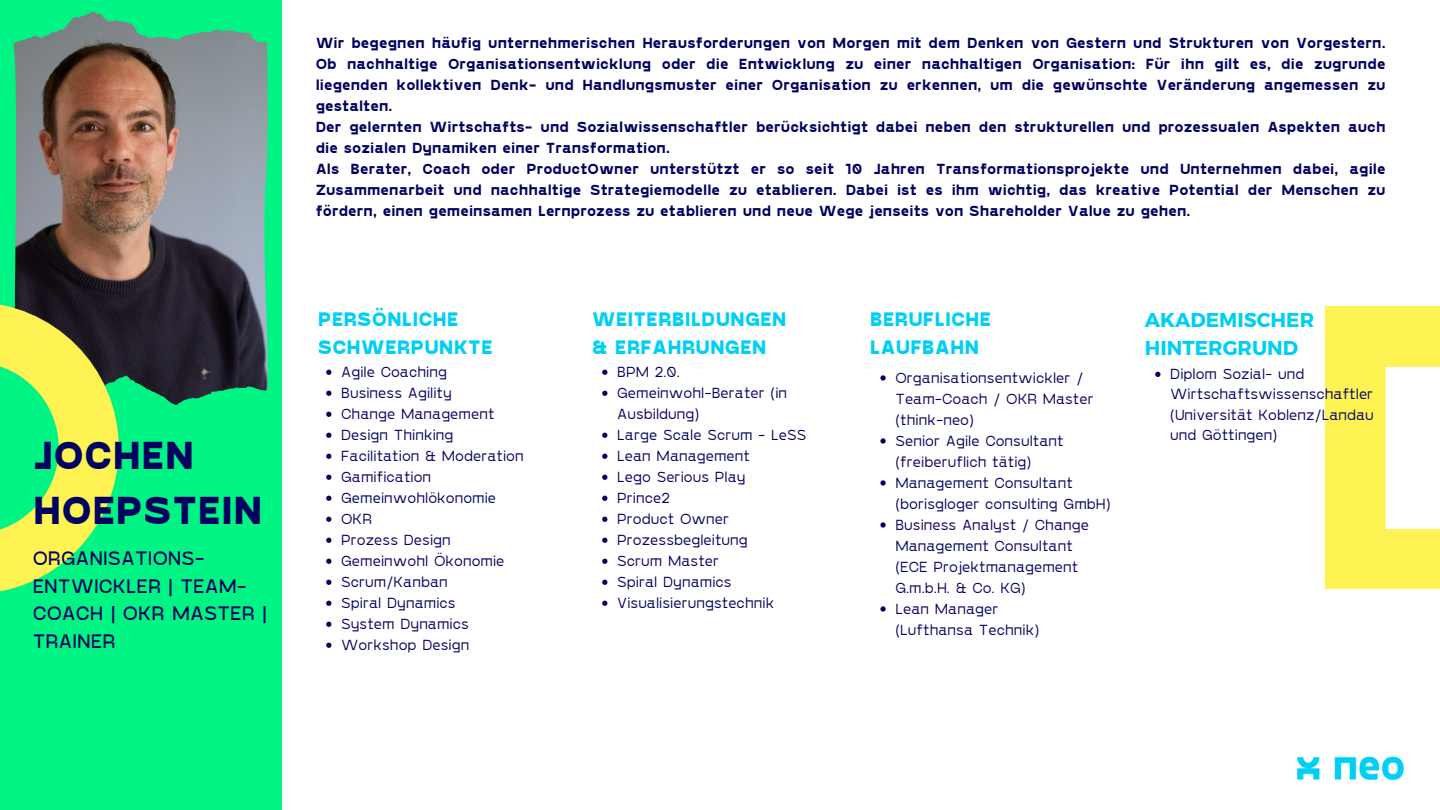
<style>
.page{position:relative;width:1440px;height:810px;background:#fff}
.page>*{position:absolute;margin:0;border:0;box-sizing:border-box;transform-origin:0 0}
.t1{font:800 40px "Gosha Sans";color:#000060}
.t2{font:800 20px/27.8px "Gosha Sans";color:#00cff5}
.t3{font:500 20px/27.8px "Gosha Sans";color:#000060}
.t4{font:700 20px "Montserrat";color:#00cff5}
.t5{font:700 15px/21px "Gosha Sans";color:#000060;text-align:justify}
.t6{font:15px/21px "Gosha Sans";color:#000060}
</style>
<div class="page">
<svg style="left:1325px;top:307px;width:115px;height:282px"></svg>
<svg style="left:0;top:0;width:282px;height:810px;background:#14de83"></svg>
<img style="left:1296px;top:756px;width:109px;height:25px">
<img style="left:14px;top:49px;width:197px;height:356px">
<svg style="left:0;top:302px;width:119px;height:292px;background:#8bd85e"></svg>
<svg style="left:1155px;top:372px;width:6px;height:5px"></svg>
<svg style="left:602px;top:370px;width:5px;height:5px"></svg>
<svg style="left:602px;top:391px;width:5px;height:5px"></svg>
<svg style="left:602px;top:433px;width:5px;height:5px"></svg>
<svg style="left:602px;top:454px;width:5px;height:5px"></svg>
<svg style="left:602px;top:475px;width:5px;height:5px"></svg>
<svg style="left:602px;top:496px;width:5px;height:5px"></svg>
<svg style="left:602px;top:517px;width:5px;height:5px"></svg>
<svg style="left:602px;top:538px;width:5px;height:5px"></svg>
<svg style="left:602px;top:559px;width:5px;height:5px"></svg>
<svg style="left:602px;top:580px;width:5px;height:5px"></svg>
<svg style="left:602px;top:601px;width:5px;height:5px"></svg>
<svg style="left:326px;top:370px;width:5px;height:5px"></svg>
<svg style="left:326px;top:391px;width:5px;height:5px"></svg>
<svg style="left:326px;top:412px;width:5px;height:5px"></svg>
<svg style="left:326px;top:433px;width:5px;height:5px"></svg>
<svg style="left:326px;top:454px;width:5px;height:5px"></svg>
<svg style="left:326px;top:475px;width:5px;height:5px"></svg>
<svg style="left:326px;top:496px;width:5px;height:5px"></svg>
<svg style="left:326px;top:517px;width:5px;height:5px"></svg>
<svg style="left:326px;top:538px;width:5px;height:5px"></svg>
<svg style="left:326px;top:559px;width:5px;height:5px"></svg>
<svg style="left:326px;top:580px;width:5px;height:5px"></svg>
<svg style="left:326px;top:601px;width:5px;height:5px"></svg>
<svg style="left:326px;top:622px;width:5px;height:5px"></svg>
<svg style="left:326px;top:643px;width:5px;height:5px"></svg>
<svg style="left:880px;top:375px;width:6px;height:6px"></svg>
<svg style="left:880px;top:438px;width:6px;height:6px"></svg>
<svg style="left:880px;top:480px;width:6px;height:6px"></svg>
<svg style="left:880px;top:522px;width:6px;height:6px"></svg>
<svg style="left:880px;top:606px;width:6px;height:6px"></svg>
<p class="t1" style="left:33px;top:429px;width:163px">JOCHEN</p>
<p class="t1" style="left:33px;top:484px;width:231px">HOEPSTEIN</p>
<p class="t3" style="left:33px;top:543px;width:235px">ORGANISATIONS-<br>ENTWICKLER | TEAM-<br>COACH | OKR MASTER |<br>TRAINER</p>
<p class="t5" style="left:316px;top:31px;width:1071px">Wir begegnen häufig unternehmerischen Herausforderungen von Morgen mit dem Denken von Gestern und Strukturen von Vorgestern.<br>Ob nachhaltige Organisationsentwicklung oder die Entwicklung zu einer nachhaltigen Organisation: Für ihn gilt es, die zugrunde liegenden kollektiven Denk- und Handlungsmuster einer Organisation zu erkennen, um die gewünschte Veränderung angemessen zu gestalten.</p>
<p class="t5" style="left:316px;top:115px;width:1071px">Der gelernten Wirtschafts- und Sozialwissenschaftler berücksichtigt dabei neben den strukturellen und prozessualen Aspekten auch die sozialen Dynamiken einer Transformation.</p>
<p class="t5" style="left:316px;top:157px;width:1071px">Als Berater, Coach oder ProductOwner unterstützt er so seit 10 Jahren Transformationsprojekte und Unternehmen dabei, agile Zusammenarbeit und nachhaltige Strategiemodelle zu etablieren. Dabei ist es ihm wichtig, das kreative Potential der Menschen zu fördern, einen gemeinsamen Lernprozess zu etablieren und neue Wege jenseits von Shareholder Value zu gehen.</p>
<p class="t2" style="left:318px;top:304px;width:142px">PERSÖNLICHE</p>
<p class="t2" style="left:318px;top:332px;width:176px">SCHWERPUNKTE</p>
<p class="t6" style="left:341px;top:361px;width:107px">Agile Coaching</p>
<p class="t6" style="left:341px;top:382px;width:112px">Business Agility</p>
<p class="t6" style="left:341px;top:403px;width:155px">Change Management</p>
<p class="t6" style="left:341px;top:424px;width:114px">Design Thinking</p>
<p class="t6" style="left:341px;top:445px;width:184px">Facilitation &amp; Moderation</p>
<p class="t6" style="left:341px;top:466px;width:91px">Gamification</p>
<p class="t6" style="left:341px;top:487px;width:156px">Gemeinwohlökonomie</p>
<p class="t6" style="left:341px;top:508px;width:32px">OKR</p>
<p class="t6" style="left:341px;top:529px;width:111px">Prozess Design</p>
<p class="t6" style="left:341px;top:550px;width:165px">Gemeinwohl Ökonomie</p>
<p class="t6" style="left:341px;top:571px;width:108px">Scrum/Kanban</p>
<p class="t6" style="left:341px;top:592px;width:116px">Spiral Dynamics</p>
<p class="t6" style="left:341px;top:613px;width:129px">System Dynamics</p>
<p class="t6" style="left:341px;top:634px;width:130px">Workshop Design</p>
<p class="t2" style="left:592px;top:304px;width:197px">WEITERBILDUNGEN</p>
<p class="t2" style="left:592px;top:332px;width:176px">&amp; ERFAHRUNGEN</p>
<p class="t6" style="left:617px;top:361px;width:64px">BPM 2.0.</p>
<p class="t6" style="left:617px;top:382px;width:171px">Gemeinwohl-Berater (in<br>Ausbildung)</p>
<p class="t6" style="left:617px;top:424px;width:191px">Large Scale Scrum - LeSS</p>
<p class="t6" style="left:617px;top:445px;width:134px">Lean Management</p>
<p class="t6" style="left:617px;top:466px;width:130px">Lego Serious Play</p>
<p class="t6" style="left:617px;top:487px;width:54px">Prince2</p>
<p class="t6" style="left:617px;top:508px;width:113px">Product Owner</p>
<p class="t6" style="left:617px;top:529px;width:132px">Prozessbegleitung</p>
<p class="t6" style="left:617px;top:550px;width:104px">Scrum Master</p>
<p class="t6" style="left:617px;top:571px;width:116px">Spiral Dynamics</p>
<p class="t6" style="left:617px;top:592px;width:159px">Visualisierungstechnik</p>
<p class="t2" style="left:870px;top:304px;width:123px">BERUFLICHE<br>LAUFBAHN</p>
<p class="t6" style="left:895px;top:366px;width:200px">Organisationsentwickler /<br>Team-Coach / OKR Master (think-neo)</p>
<p class="t6" style="left:895px;top:429px;width:170px">Senior Agile Consultant (freiberuflich tätig)</p>
<p class="t6" style="left:895px;top:471px;width:217px">Management Consultant (borisgloger consulting GmbH)</p>
<p class="t6" style="left:895px;top:513px;width:195px">Business Analyst / Change<br>Management Consultant (ECE Projektmanagement<br>G.m.b.H. &amp; Co. KG)</p>
<p class="t6" style="left:895px;top:597px;width:145px">Lean Manager (Lufthansa Technik)</p>
<p class="t4" style="left:1145px;top:307px;width:171px">AKADEMISCHER</p>
<p class="t4" style="left:1145px;top:335px;width:155px">HINTERGRUND</p>
<p class="t6" style="left:1170px;top:363px;width:205px;line-height:20.2px">Diplom Sozial- und<br>Wirtschaftswissenschaftler (Universität Koblenz/Landau und Göttingen)</p>
</div>
